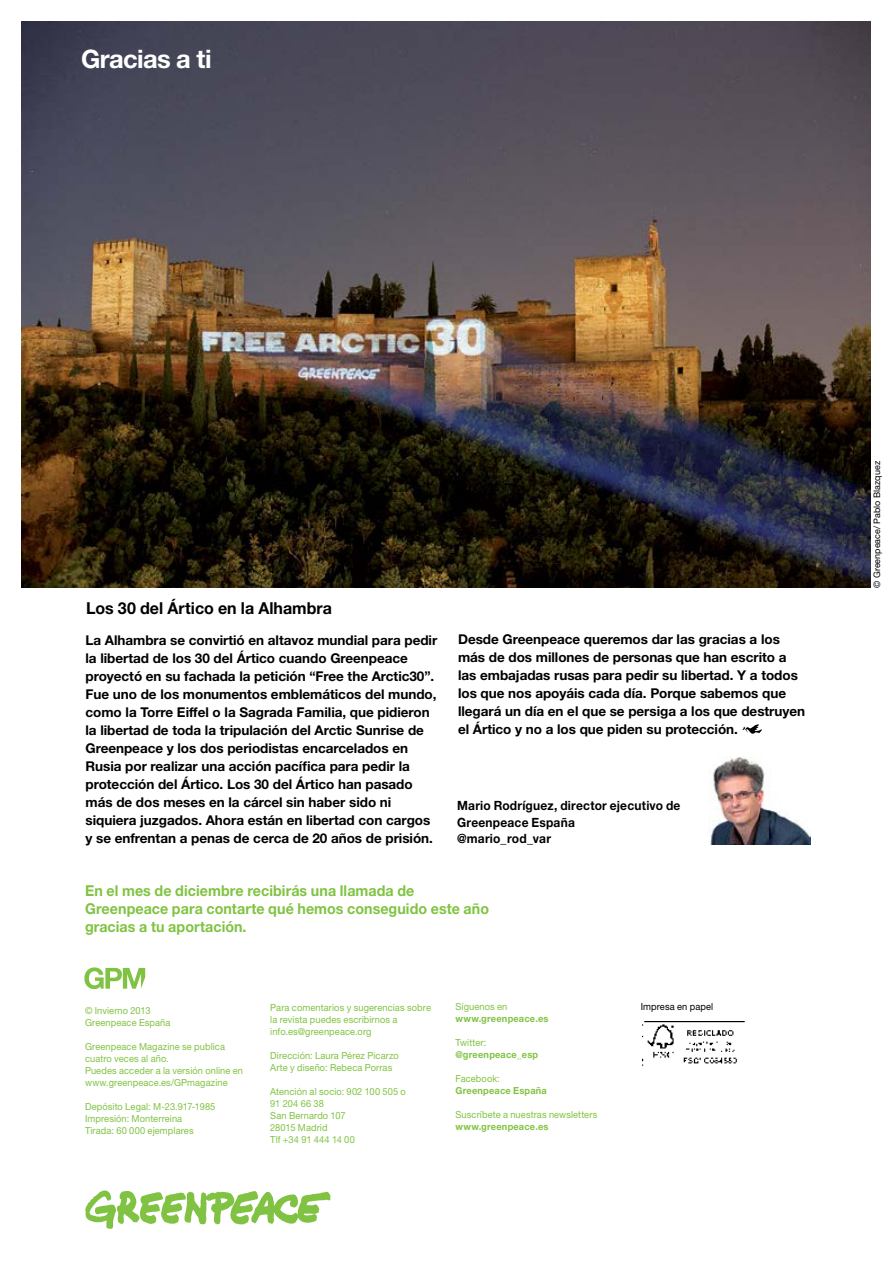
<style>
.page{position:relative;width:893px;height:1263px;background:#fff}
.page>*{position:absolute;margin:0;border:0;box-sizing:border-box;transform-origin:0 0}
.t1{font:700 25.5px "Helvetica Neue LT Std";letter-spacing:-.025em;color:#fff}
.t2{font:700 16.5px "Helvetica Neue LT Std";color:#000}
.t3{font:700 15px/18px "Helvetica Neue LT Std";letter-spacing:.005em;color:#80c342;scale:.95 1}
.t4{font:700 13.5px/18px "Helvetica Neue LT Std";letter-spacing:-.005em;color:#000}
.t5{font:700 12.75px/16.5px "Helvetica Neue LT Std";letter-spacing:.02em;color:#000;scale:.94 1}
.t6{font:9.75px/12px "Helvetica Neue LT Std";letter-spacing:.01em;color:#80c342;scale:.95 1}
.t7{font:700 9.75px "Helvetica Neue LT Std";letter-spacing:.02em;color:#80c342;scale:.95 1}
.t8{font:9.75px "Helvetica Neue LT Std";letter-spacing:.01em;color:#000;scale:.95 1}
.t9{font:9px "Helvetica Neue LT Std";color:#000}
</style>
<div class="page">
<img style="left:709px;top:756px;width:101px;height:89px">
<svg style="left:85px;top:1190px;width:246px;height:39px"></svg>
<img style="left:642px;top:1022px;width:103px;height:44px">
<svg style="left:742px;top:724px;width:20px;height:10px"></svg>
<svg style="left:84px;top:967px;width:61px;height:22px"></svg>
<img style="left:21px;top:21px;width:850px;height:566px">
<h1 class="t1" style="left:81px;top:44px;width:132px">Gracias a ti</h1>
<p class="t2" style="left:86px;top:598px;width:247px">Los 30 del Ártico en la Alhambra</p>
<p class="t4" style="left:86px;top:631px;width:353px">La Alhambra se convirtió en altavoz mundial para pedir la libertad de los 30 del Ártico cuando Greenpeace proyectó en su fachada la petición “Free the Arctic30”.<br>Fue uno de los monumentos emblemáticos del mundo, como la Torre Eiffel o la Sagrada Familia, que pidieron la libertad de toda la tripulación del Arctic Sunrise de Greenpeace y los dos periodistas encarcelados en Rusia por realizar una acción pacífica para pedir la protección del Ártico. Los 30 del Ártico han pasado más de dos meses en la cárcel sin haber sido ni siquiera juzgados. Ahora están en libertad con cargos y se enfrentan a penas de cerca de 20 años de prisión.</p>
<p class="t4" style="left:458px;top:630px;width:349px">Desde Greenpeace queremos dar las gracias a los más de dos millones de personas que han escrito a las embajadas rusas para pedir su libertad. Y a todos los que nos apoyáis cada día. Porque sabemos que llegará un día en el que se persiga a los que destruyen el Ártico y no a los que piden su protección.</p>
<p class="t5" style="left:457px;top:797px;width:239px">Mario Rodríguez, director ejecutivo de<br>Greenpeace España<br>@mario_rod_var</p>
<p class="t3" style="left:85px;top:881px;width:427px">En el mes de diciembre recibirás una llamada de<br>Greenpeace para contarte qué hemos conseguido este año gracias a tu aportación.</p>
<p class="t6" style="left:85px;top:1004px;width:91px">© Invierno 2013<br>Greenpeace España</p>
<p class="t6" style="left:85px;top:1040px;width:168px">Greenpeace Magazine se publica cuatro veces al año.<br>Puedes acceder a la versión online en www.greenpeace.es/GPmagazine</p>
<p class="t6" style="left:85px;top:1100px;width:139px">Depósito Legal: M-23.917-1985<br>Impresión: Monterreina<br>Tirada: 60 000 ejemplares</p>
<p class="t6" style="left:270px;top:1001px;width:171px">Para comentarios y sugerencias sobre la revista puedes escribirnos a info.es@greenpeace.org</p>
<p class="t6" style="left:270px;top:1049px;width:137px">Dirección: Laura Pérez Picarzo<br>Arte y diseño: Rebeca Porras</p>
<p class="t6" style="left:270px;top:1085px;width:144px">Atención al socio: 902 100 505 o<br>91 204 66 38<br>San Bernardo 107<br>28015 Madrid<br>Tlf +34 91 444 14 00</p>
<p class="t6" style="left:455px;top:1001px;width:56px">Síguenos en</p>
<p class="t7" style="left:455px;top:1013px;width:99px">www.greenpeace.es</p>
<p class="t6" style="left:455px;top:1037px;width:34px">Twitter:</p>
<p class="t7" style="left:455px;top:1049px;width:89px">@greenpeace_esp</p>
<p class="t6" style="left:455px;top:1073px;width:48px">Facebook:</p>
<p class="t7" style="left:455px;top:1085px;width:98px">Greenpeace España</p>
<p class="t6" style="left:455px;top:1109px;width:151px">Suscríbete a nuestras newsletters</p>
<p class="t7" style="left:455px;top:1121px;width:99px">www.greenpeace.es</p>
<p class="t8" style="left:641px;top:1001px;width:78px">Impresa en papel</p>
<p class="t9" style="left:871px;top:588px;width:128px;rotate:-90deg">© Greenpeace/ Pablo Blazquez</p>
</div>
